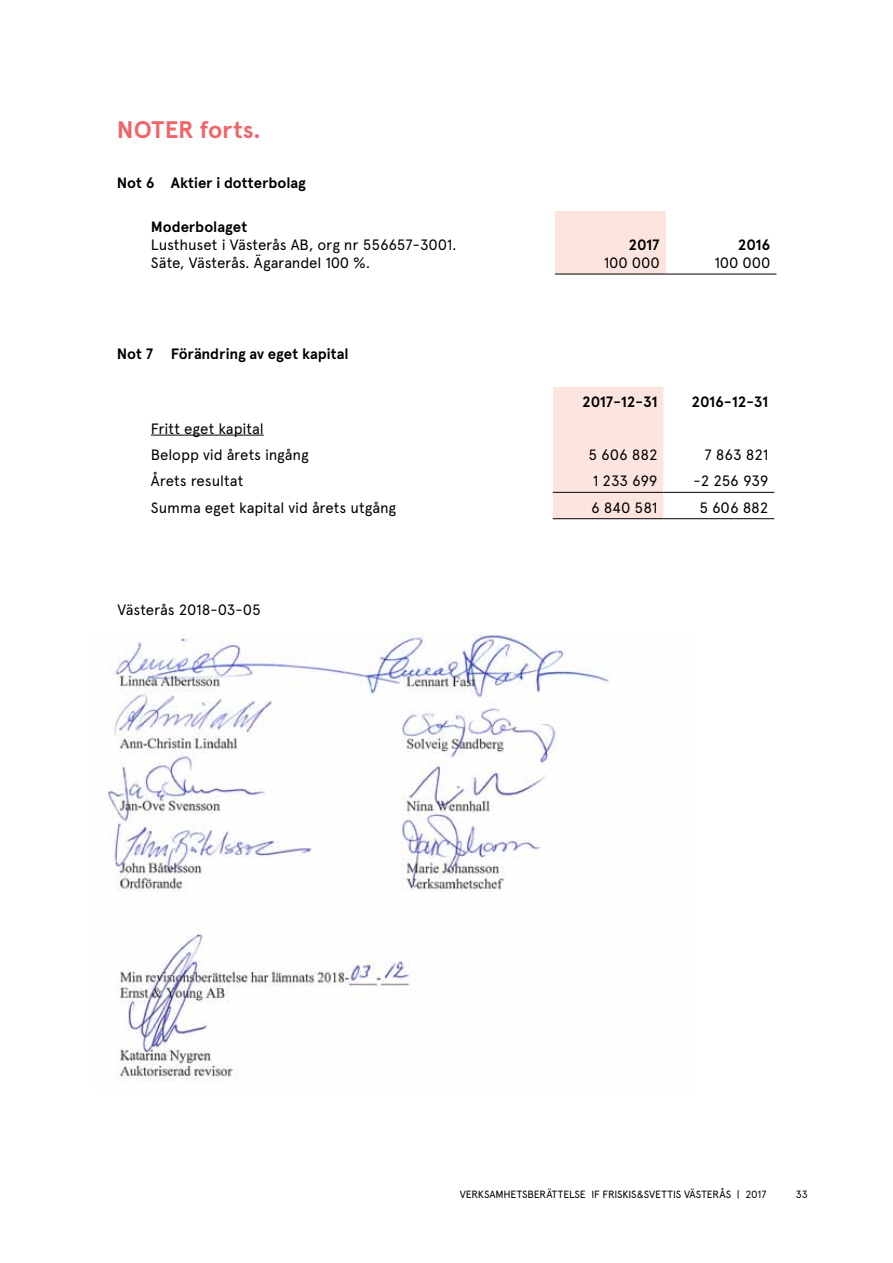
<style>
.page{position:relative;width:893px;height:1263px;background:#fff}
.page>*{position:absolute;margin:0;border:0;box-sizing:border-box;transform-origin:0 0}
.t1{font:700 24px "Apercu";letter-spacing:-.01em;color:#f16468}
.t2{font:15px/26.4px "Apercu";letter-spacing:-.005em;color:#000}
.t3{font:700 15px "Apercu";letter-spacing:-.005em;color:#000}
.t4{font:10.5px "Apercu";letter-spacing:-.015em;color:#000}
</style>
<div class="page">
<svg style="left:553px;top:387px;width:221px;height:131px"></svg>
<hr style="left:553px;top:492px;width:111px;height:1px;background:#000">
<hr style="left:664px;top:492px;width:110px;height:1px;background:#000">
<hr style="left:553px;top:518px;width:111px;height:1px;background:#000">
<hr style="left:664px;top:518px;width:110px;height:1px;background:#000">
<hr style="left:151px;top:435px;width:113px;height:1px;background:#000">
<div style="left:555px;top:212px;width:111px;height:62px;background:#fde5df"></div>
<hr style="left:555px;top:274px;width:111px;height:1px;background:#000">
<hr style="left:666px;top:274px;width:110px;height:1px;background:#000">
<img style="left:108px;top:634px;width:502px;height:448px">
<h1 class="t1" style="left:117px;top:115px;width:145px">NOTER forts.</h1>
<p class="t3" style="left:117px;top:173px;width:190px">Not 6 Aktier i dotterbolag</p>
<p class="t3" style="left:151px;top:218px;width:98px">Moderbolaget</p>
<p class="t2" style="left:151px;top:236px;width:307px;line-height:18px">Lusthuset i Västerås AB, org nr 556657-3001.<br>Säte, Västerås. Ägarandel 100 %.</p>
<p class="t3" style="left:628px;top:236px;width:33px">2017</p>
<p class="t2" style="left:604px;top:249px;width:57px">100 000</p>
<p class="t3" style="left:117px;top:345px;width:233px">Not 7 Förändring av eget kapital</p>
<p class="t3" style="left:738px;top:236px;width:34px">2016</p>
<p class="t2" style="left:715px;top:249px;width:57px">100 000</p>
<p class="t2" style="left:151px;top:415px;width:159px">Fritt eget kapital<br>Belopp vid årets ingång</p>
<p class="t3" style="left:582px;top:393px;width:77px">2017-12-31</p>
<p class="t3" style="left:691px;top:393px;width:78px">2016-12-31</p>
<p class="t2" style="left:589px;top:441px;width:70px">5 606 882</p>
<p class="t2" style="left:704px;top:441px;width:65px">7 863 821</p>
<p class="t2" style="left:151px;top:468px;width:94px">Årets resultat</p>
<p class="t2" style="left:593px;top:468px;width:66px">1 233 699</p>
<p class="t2" style="left:694px;top:468px;width:76px">-2 256 939</p>
<p class="t2" style="left:151px;top:494px;width:247px">Summa eget kapital vid årets utgång</p>
<p class="t2" style="left:591px;top:494px;width:68px">6 840 581</p>
<p class="t2" style="left:699px;top:494px;width:70px">5 606 882</p>
<p class="t2" style="left:118px;top:596px;width:145px">Västerås 2018-03-05</p>
<p class="t4" style="left:460px;top:1188px;width:308px">VERKSAMHETSBERÄTTELSE IF FRISKIS&amp;SVETTIS VÄSTERÅS | 2017</p>
<p class="t4" style="left:796px;top:1188px;width:14px">33</p>
</div>
